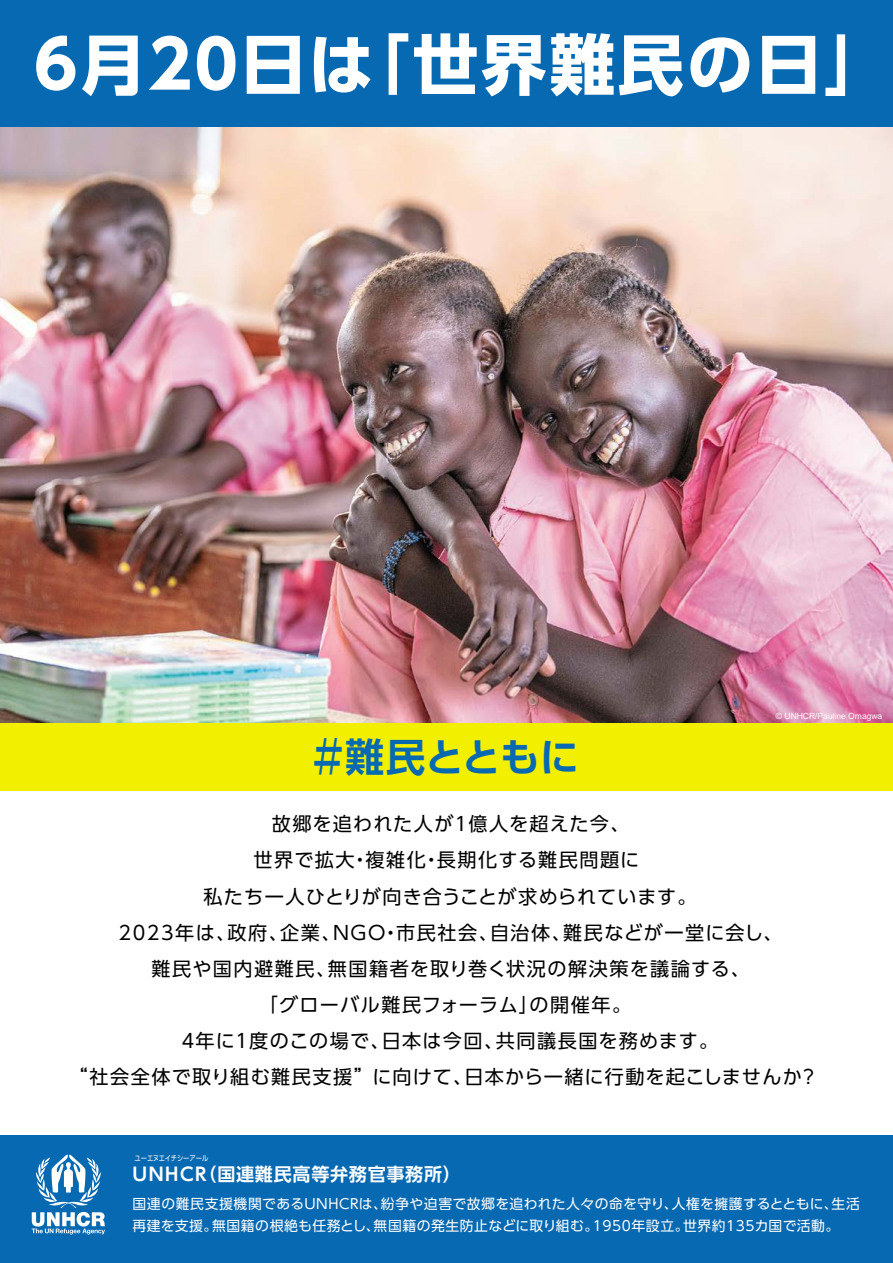
<style>
.page{position:relative;width:893px;height:1263px;background:#fff}
.page>*{position:absolute;margin:0;border:0;box-sizing:border-box;transform-origin:0 0}
.t1{font:700 65.85px "UD Shin Go Pro";letter-spacing:.04em;color:#fff}
.t2{font:700 39.3px "UD Shin Go Pro De";letter-spacing:-.01em;color:#0769b2}
.t3{font:19.2px "UD Shin Go Pro";letter-spacing:.065em;color:#000}
.t4{font:19.2px "UD Shin Go Pro";letter-spacing:.045em;color:#000}
.t5{font:700 18px "UD Shin Go Pro De";letter-spacing:.04em;color:#fff}
.t6{font:13.8px/22.4px "UD Shin Go Pro";letter-spacing:.04em;color:#fff}
.t7{font:8.55px "Arial";color:#fff}
.t8{font:7.5px "UD Shin Go Pro";letter-spacing:-.02em;color:#fff;scale:.85 1}
</style>
<div class="page">
<div style="left:0;top:0;width:893px;height:128px;background:#0769b2"></div>
<div style="left:0;top:723px;width:893px;height:68px;background:#f2f000"></div>
<img style="left:0;top:128px;width:893px;height:595px">
<div style="left:0;top:1135px;width:893px;height:128px;background:#0769b2"></div>
<svg style="left:32px;top:1155px;width:73px;height:79px"></svg>
<h1 class="t1" style="left:34px;top:11px;width:857px">6月20日は「世界難民の日」</h1>
<h2 class="t2" style="left:309px;top:725px;width:272px">＃難民とともに</h2>
<p class="t7" style="left:776px;top:710px;width:108px">© UNHCR/Pauline Omagwa</p>
<p class="t3" style="left:272px;top:808px;width:360px">故郷を追われた人が１億人を超えた今、</p>
<p class="t3" style="left:253px;top:845px;width:387px">世界で拡大・複雑化・長期化する難民問題に</p>
<p class="t4" style="left:204px;top:881px;width:495px">私たち一人ひとりが向き合うことが求められています。</p>
<p class="t3" style="left:119px;top:917px;width:666px">2023年は、政府、企業、NGO・市民社会、自治体、難民などが一堂に会し、</p>
<p class="t3" style="left:152px;top:953px;width:600px">難民や国内避難民、無国籍者を取り巻く状況の解決策を議論する、</p>
<p class="t3" style="left:259px;top:989px;width:374px">「グローバル難民フォーラム」の開催年。</p>
<p class="t3" style="left:179px;top:1025px;width:541px">４年に１度のこの場で、日本は今回、共同議長国を務めます。</p>
<p class="t3" style="left:69px;top:1061px;width:751px">“社会全体で取り組む難民支援”に向けて、日本から一緒に行動を起こしませんか？</p>
<p class="t8" style="left:134px;top:1152px;width:88px">ユーエヌエイチシーアール</p>
<p class="t5" style="left:133px;top:1159px;width:330px">UNHCR（国連難民高等弁務官事務所）</p>
<p class="t6" style="left:132px;top:1192px;width:729px">国連の難民支援機関であるUNHCRは、紛争や迫害で故郷を追われた人々の命を守り、人権を擁護するとともに、生活再建を支援。無国籍の根絶も任務とし、無国籍の発生防止などに取り組む。1950年設立。世界約135カ国で活動。</p>
</div>
